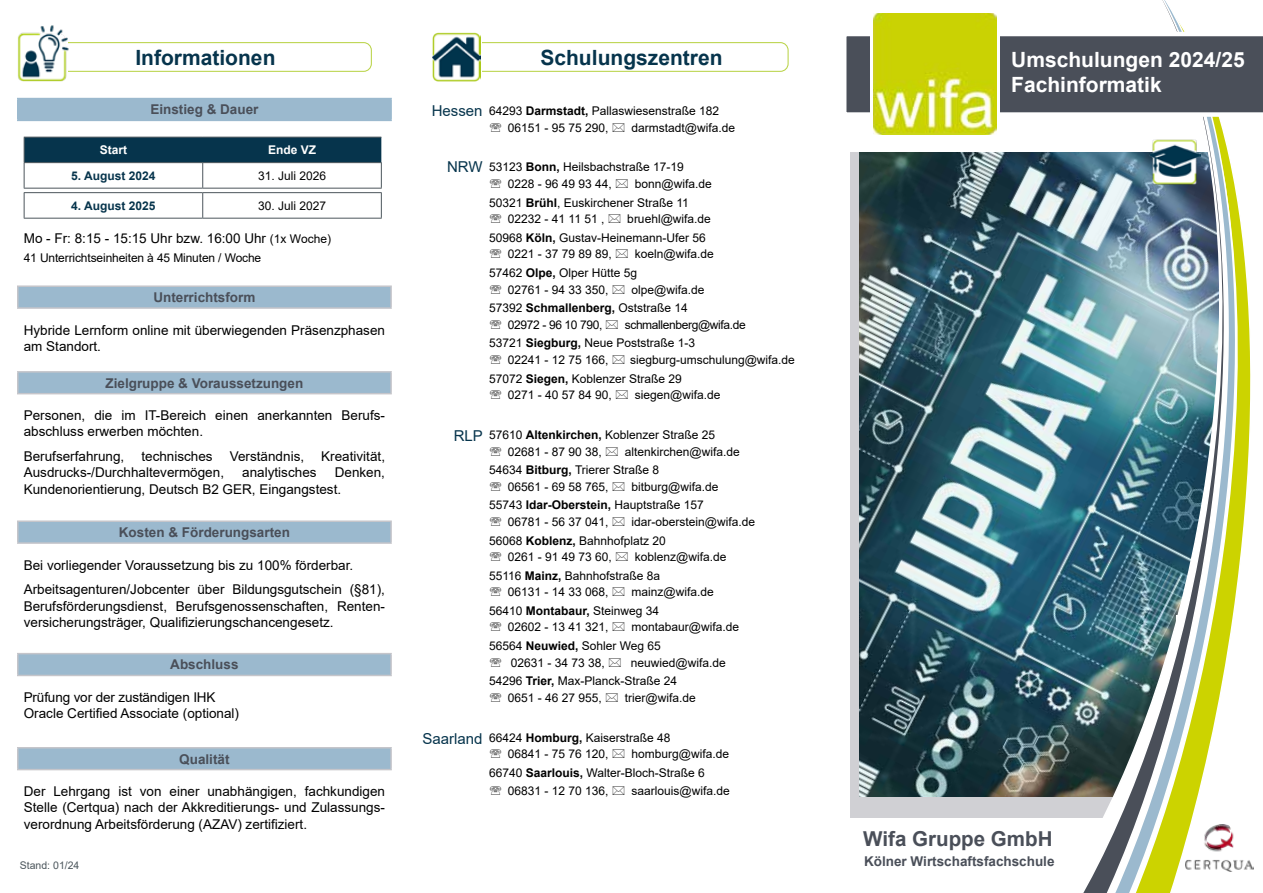
<style>
.page{position:relative;width:1263px;height:893px;background:#fff}
.page>*{position:absolute;margin:0;border:0;box-sizing:border-box;transform-origin:0 0}
.t1{font:700 21px/25.2px "Arial";color:#fff}
.t2{font:700 21px "Arial";color:#06344c}
.t3{font:700 20.55px "Arial";color:#4a4f59}
.t4{font:15px "Arial";color:#06344c}
.t5{font:13.5px/16.2px "Arial";color:#000}
.t6{font:700 13.5px "Arial";color:#4a4f59}
.t7{font:12px/18.6px "Arial";color:#000}
.t8{font:700 12px "Arial";color:#06344c}
.t9{font:12px "Arial";letter-spacing:-.03em;color:#000}
.t10{font:700 12px "Arial";color:#fff}
.t11{font:10.5px "Arial";color:#4c565c}
.s1{font-weight:700}
.s2{font-size:12px}
</style>
<div class="page">
<img style="left:784px;top:0;width:463px;height:893px">
<svg style="left:842px;top:32px;width:421px;height:85px;background:#60646d"></svg>
<svg style="left:870px;top:11px;width:130px;height:120px"></svg>
<svg style="left:18px;top:99px;width:373px;height:670px"></svg>
<hr style="left:17px;top:371px;width:375px;height:2px;background:#c5c5ca">
<hr style="left:17px;top:373px;width:2px;height:20px;background:#c5c5ca">
<hr style="left:390px;top:373px;width:2px;height:20px;background:#c5c5ca">
<hr style="left:17px;top:393px;width:375px;height:1px;background:#c5c5ca">
<hr style="left:17px;top:520px;width:375px;height:2px;background:#c5c5ca">
<hr style="left:17px;top:522px;width:2px;height:20px;background:#c5c5ca">
<hr style="left:390px;top:522px;width:2px;height:20px;background:#c5c5ca">
<hr style="left:17px;top:542px;width:375px;height:2px;background:#c5c5ca">
<hr style="left:17px;top:653px;width:375px;height:1px;background:#c5c5ca">
<hr style="left:17px;top:654px;width:2px;height:21px;background:#c5c5ca">
<hr style="left:390px;top:654px;width:2px;height:21px;background:#c5c5ca">
<hr style="left:17px;top:675px;width:375px;height:1px;background:#c5c5ca">
<hr style="left:17px;top:747px;width:375px;height:1px;background:#c5c5ca">
<hr style="left:17px;top:748px;width:2px;height:21px;background:#c5c5ca">
<hr style="left:390px;top:748px;width:2px;height:21px;background:#c5c5ca">
<hr style="left:17px;top:769px;width:375px;height:1px;background:#c5c5ca">
<hr style="left:17px;top:285px;width:375px;height:2px;background:#c5c5ca">
<hr style="left:17px;top:287px;width:2px;height:20px;background:#c5c5ca">
<hr style="left:390px;top:287px;width:2px;height:20px;background:#c5c5ca">
<hr style="left:17px;top:307px;width:375px;height:2px;background:#c5c5ca">
<hr style="left:17px;top:98px;width:375px;height:1px;background:#9bb9ce">
<hr style="left:17px;top:99px;width:2px;height:21px;background:#9bb9ce">
<hr style="left:390px;top:99px;width:2px;height:21px;background:#9bb9ce">
<hr style="left:17px;top:120px;width:375px;height:1px;background:#9bb9ce">
<svg style="left:24px;top:137px;width:358px;height:81px"></svg>
<hr style="left:24px;top:162px;width:179px;height:1px;background:#4c565c">
<hr style="left:203px;top:162px;width:179px;height:1px;background:#4c565c">
<hr style="left:24px;top:188px;width:179px;height:1px;background:#4c565c">
<hr style="left:203px;top:188px;width:179px;height:1px;background:#4c565c">
<hr style="left:24px;top:192px;width:179px;height:1px;background:#4c565c">
<hr style="left:203px;top:192px;width:179px;height:1px;background:#4c565c">
<hr style="left:24px;top:218px;width:179px;height:1px;background:#4c565c">
<hr style="left:203px;top:218px;width:179px;height:1px;background:#4c565c">
<img style="left:873px;top:13px;width:123px;height:121px">
<img style="left:1185px;top:824px;width:68px;height:48px">
<div style="left:21px;top:42px;width:351px;height:30px;border:1px solid #a8c819;border-radius:8px"></div>
<div style="left:438px;top:42px;width:351px;height:30px;border:1px solid #a8c819;border-radius:8px"></div>
<svg style="left:22px;top:81px;width:40px;height:1px"></svg>
<svg style="left:436px;top:42px;width:46px;height:40px"></svg>
<img style="left:18px;top:26px;width:52px;height:55px">
<img style="left:432px;top:32px;width:49px;height:49px">
<img style="left:1149px;top:137px;width:51px;height:51px">
<h1 class="t2" style="left:135px;top:43px;width:142px">Informationen</h1>
<h1 class="t2" style="left:540px;top:43px;width:184px">Schulungszentren</h1>
<p class="t6" style="left:150px;top:100px;width:110px">Einstieg &amp; Dauer</p>
<p class="t4" style="left:432px;top:101px;width:52px">Hessen</p>
<p class="t7" style="left:508px;top:102px;width:213px;line-height:16.5px;text-indent:-19px">64293 <span class="s1">Darmstadt,</span> Pallaswiesenstraße 182<br>06151 - 95 75 290,</p>
<p class="t7" style="left:631px;top:118px;width:105px">darmstadt@wifa.de</p>
<p class="t7" style="left:508px;top:159px;width:177px;line-height:16.5px;text-indent:-19px">53123 <span class="s1">Bonn,</span> Heilsbachstraße 17-19<br>0228 - 96 49 93 44,</p>
<p class="t10" style="left:100px;top:142px;width:29px">Start</p>
<p class="t10" style="left:268px;top:142px;width:50px">Ende VZ</p>
<p class="t8" style="left:71px;top:167px;width:86px">5. August 2024</p>
<p class="t7" style="left:258px;top:166px;width:70px">31. Juli 2026</p>
<p class="t8" style="left:71px;top:197px;width:86px">4. August 2025</p>
<p class="t7" style="left:258px;top:196px;width:70px">30. Juli 2027</p>
<p class="t5" style="left:24px;top:230px;width:309px">Mo - Fr: 8:15 - 15:15 Uhr bzw. 16:00 Uhr <span class="s2">(1x Woche)</span></p>
<p class="t7" style="left:24px;top:248px;width:239px">41 Unterrichtseinheiten à 45 Minuten / Woche</p>
<p class="t6" style="left:153px;top:288px;width:104px">Unterrichtsform</p>
<p class="t5" style="left:24px;top:322px;width:363px">Hybride Lernform online mit überwiegenden Präsenzphasen am Standort.</p>
<p class="t6" style="left:106px;top:373px;width:199px">Zielgruppe &amp; Voraussetzungen</p>
<p class="t5" style="left:24px;top:407px;width:363px">Personen, die im IT-Bereich einen anerkannten Berufs&shy;abschluss erwerben möchten.</p>
<p class="t5" style="left:24px;top:448px;width:102px">Berufserfahrung,</p>
<p class="t5" style="left:141px;top:448px;width:73px">technisches</p>
<p class="t5" style="left:230px;top:448px;width:76px">Verständnis,</p>
<p class="t5" style="left:321px;top:448px;width:65px">Kreativität,</p>
<p class="t5" style="left:24px;top:464px;width:202px">Ausdrucks-/Durchhaltevermögen,</p>
<p class="t5" style="left:242px;top:464px;width:76px">analytisches</p>
<p class="t4" style="left:447px;top:157px;width:37px">NRW</p>
<p class="t7" style="left:489px;top:174px;width:224px;text-indent:146px">bonn@wifa.de<br>50321 <span class="s1">Brühl</span>, Euskirchener Straße 11</p>
<p class="t7" style="left:508px;top:210px;width:98px">02232 - 41 11 51 ,</p>
<p class="t7" style="left:489px;top:210px;width:223px;text-indent:138px">bruehl@wifa.de<br>50968 <span class="s1">Köln,</span> Gustav-Heinemann-Ufer 56</p>
<p class="t7" style="left:508px;top:245px;width:106px">0221 - 37 79 89 89,</p>
<p class="t7" style="left:489px;top:245px;width:226px;text-indent:146px">koeln@wifa.de<br>57462 <span class="s1">Olpe,</span> Olper Hütte 5g</p>
<p class="t7" style="left:508px;top:280px;width:102px">02761 - 94 33 350,</p>
<p class="t7" style="left:489px;top:280px;width:217px;text-indent:142px">olpe@wifa.de<br>57392 <span class="s1">Schmallenberg,</span> Oststraße 14</p>
<p class="t9" style="left:508px;top:316px;width:96px">02972 - 96 10 790,</p>
<p class="t7" style="left:489px;top:315px;width:258px;text-indent:136px">schmallenberg@wifa.de<br>53721 <span class="s1">Siegburg,</span> Neue Poststraße 1-3</p>
<p class="t7" style="left:508px;top:350px;width:102px">02241 - 12 75 166,</p>
<p class="t7" style="left:489px;top:350px;width:307px;text-indent:141px">siegburg-umschulung@wifa.de<br>57072 <span class="s1">Siegen,</span> Koblenzer Straße 29</p>
<p class="t7" style="left:508px;top:385px;width:106px">0271 - 40 57 84 90,</p>
<p class="t7" style="left:635px;top:385px;width:87px">siegen@wifa.de</p>
<p class="t7" style="left:508px;top:426px;width:209px;line-height:16.5px;text-indent:-19px">57610 <span class="s1">Altenkirchen,</span> Koblenzer Straße 25<br>02681 - 87 90 38,</p>
<p class="t4" style="left:454px;top:425px;width:31px">RLP</p>
<p class="t7" style="left:489px;top:442px;width:252px;text-indent:136px">altenkirchen@wifa.de<br>54634 <span class="s1">Bitburg,</span> Trierer Straße 8</p>
<p class="t7" style="left:508px;top:477px;width:102px">06561 - 69 58 765,</p>
<p class="t5" style="left:24px;top:464px;width:363px;text-indent:311px">Denken,<br>Kundenorientierung, Deutsch B2 GER, Eingangstest.</p>
<p class="t6" style="left:119px;top:523px;width:173px">Kosten &amp; Förderungsarten</p>
<p class="t5" style="left:24px;top:552px;width:363px;line-height:24.8px">Bei vorliegender Voraussetzung bis zu 100% förderbar.<br>Arbeitsagenturen/Jobcenter über Bildungsgutschein (§81),</p>
<p class="t5" style="left:24px;top:598px;width:363px">Berufsförderungsdienst, Berufsgenossenschaften, Renten&shy;versicherungsträger, Qualifizierungschancengesetz.</p>
<p class="t6" style="left:170px;top:655px;width:70px">Abschluss</p>
<p class="t5" style="left:24px;top:689px;width:217px">Prüfung vor der zuständigen IHK<br>Oracle Certified Associate (optional)</p>
<p class="t6" style="left:179px;top:749px;width:52px">Qualität</p>
<p class="t5" style="left:24px;top:783px;width:363px;text-align:justify">Der Lehrgang ist von einer unabhängigen, fachkundigen Stelle (Certqua) nach der Akkreditierungs- und Zulassungs&shy;verordnung Arbeitsförderung (AZAV) zertifiziert.</p>
<p class="t7" style="left:489px;top:477px;width:231px;text-indent:142px">bitburg@wifa.de<br>55743 <span class="s1">Idar-Oberstein,</span> Hauptstraße 157</p>
<p class="t7" style="left:508px;top:512px;width:102px">06781 - 56 37 041,</p>
<p class="t7" style="left:489px;top:512px;width:268px;text-indent:142px">idar-oberstein@wifa.de<br>56068 <span class="s1">Koblenz,</span> Bahnhofplatz 20</p>
<p class="t7" style="left:508px;top:547px;width:106px">0261 - 91 49 73 60,</p>
<p class="t7" style="left:489px;top:547px;width:239px;text-indent:146px">koblenz@wifa.de<br>55116 <span class="s1">Mainz,</span> Bahnhofstraße 8a</p>
<p class="t7" style="left:508px;top:583px;width:102px">06131 - 14 33 068,</p>
<p class="t7" style="left:489px;top:583px;width:226px;text-indent:142px">mainz@wifa.de<br>56410 <span class="s1">Montabaur,</span> Steinweg 34</p>
<p class="t7" style="left:508px;top:618px;width:102px">02602 - 13 41 321,</p>
<p class="t7" style="left:489px;top:618px;width:252px;text-indent:142px">montabaur@wifa.de<br>56564 <span class="s1">Neuwied,</span> Sohler Weg 65</p>
<p class="t7" style="left:511px;top:653px;width:96px">02631 - 34 73 38,</p>
<p class="t7" style="left:489px;top:653px;width:238px;text-indent:142px">neuwied@wifa.de<br>54296 <span class="s1">Trier,</span> Max-Planck-Straße 24</p>
<p class="t7" style="left:508px;top:688px;width:96px">0651 - 46 27 955,</p>
<p class="t7" style="left:625px;top:688px;width:72px">trier@wifa.de</p>
<p class="t7" style="left:508px;top:729px;width:164px;line-height:16.5px;text-indent:-19px">66424 <span class="s1">Homburg,</span> Kaiserstraße 48<br>06841 - 75 76 120,</p>
<p class="t4" style="left:423px;top:728px;width:62px">Saarland</p>
<p class="t7" style="left:631px;top:745px;width:99px">homburg@wifa.de</p>
<p class="t7" style="left:489px;top:763px;width:217px">66740 <span class="s1">Saarlouis,</span> Walter-Bloch-Straße 6</p>
<p class="t7" style="left:508px;top:782px;width:102px">06831 - 12 70 136,</p>
<p class="t7" style="left:631px;top:782px;width:100px">saarlouis@wifa.de</p>
<h1 class="t1" style="left:1011px;top:47px;width:235px">Umschulungen 2024/25<br>Fachinformatik</h1>
<h2 class="t3" style="left:863px;top:824px;width:191px">Wifa Gruppe GmbH</h2>
<p class="t11" style="left:20px;top:858px;width:61px">Stand: 01/24</p>
<p class="t6" style="left:864px;top:852px;width:192px">Kölner Wirtschaftsfachschule</p>
</div>
